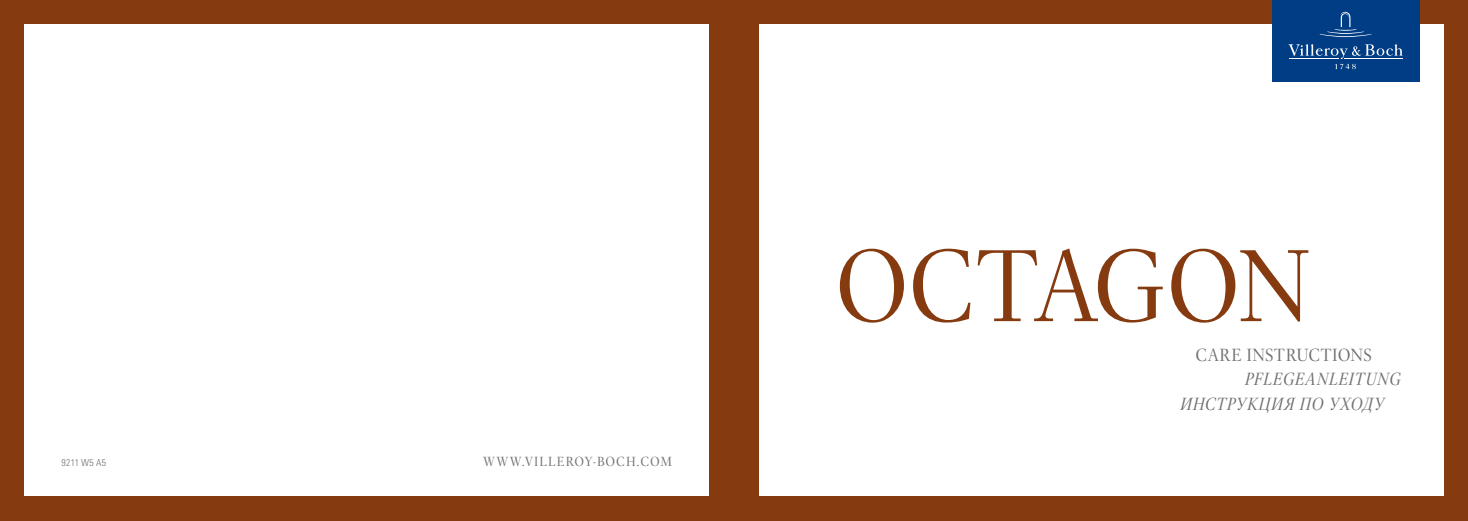
<style>
.page{position:relative;width:1468px;height:521px;background:#fff}
.page>*{position:absolute;margin:0;border:0;box-sizing:border-box;transform-origin:0 0}
.t1{font:101.5px "Villeroy Boch";letter-spacing:-.025em;color:#853b0f}
.t2{font:italic 17.5px "Villeroy Boch Cyrillic";letter-spacing:.045em;color:#6f6f6e}
.t3{font:17.5px "Villeroy Boch";letter-spacing:.01em;color:#6f6f6e}
.t4{font:italic 17.5px "Villeroy Boch";letter-spacing:.045em;color:#6f6f6e}
.t5{font:13.12px "Villeroy Boch";letter-spacing:.075em;color:#6f6f6e}
.t6{font:300 condensed 9.62px "Univers LT";letter-spacing:.04em;color:#6f6f6e}
</style>
<div class="page">
<div style="left:0;top:0;width:1467px;height:520px;background:#853b0f"></div>
<div style="left:24px;top:24px;width:685px;height:472px;background:#fff"></div>
<div style="left:759px;top:24px;width:684px;height:472px;background:#fff"></div>
<div style="left:1271px;top:0;width:148px;height:81px;background:#003d84"></div>
<svg style="left:1319px;top:12px;width:52px;height:25px"></svg>
<svg style="left:1288px;top:44px;width:114px;height:25px"></svg>
<p class="t6" style="left:62px;top:457px;width:46px">9211 W5 A5</p>
<p class="t5" style="left:483px;top:453px;width:190px">WWW.VILLEROY-BOCH.COM</p>
<h1 class="t1" style="left:834px;top:221px;width:478px">OCTAGON</h1>
<h2 class="t3" style="left:1195px;top:343px;width:178px">CARE INSTRUCTIONS</h2>
<h2 class="t4" style="left:1245px;top:368px;width:157px">PFLEGEANLEITUNG</h2>
<h2 class="t2" style="left:1180px;top:393px;width:205px">ИНСТРУКЦИЯ ПО УХОДУ</h2>
</div>
